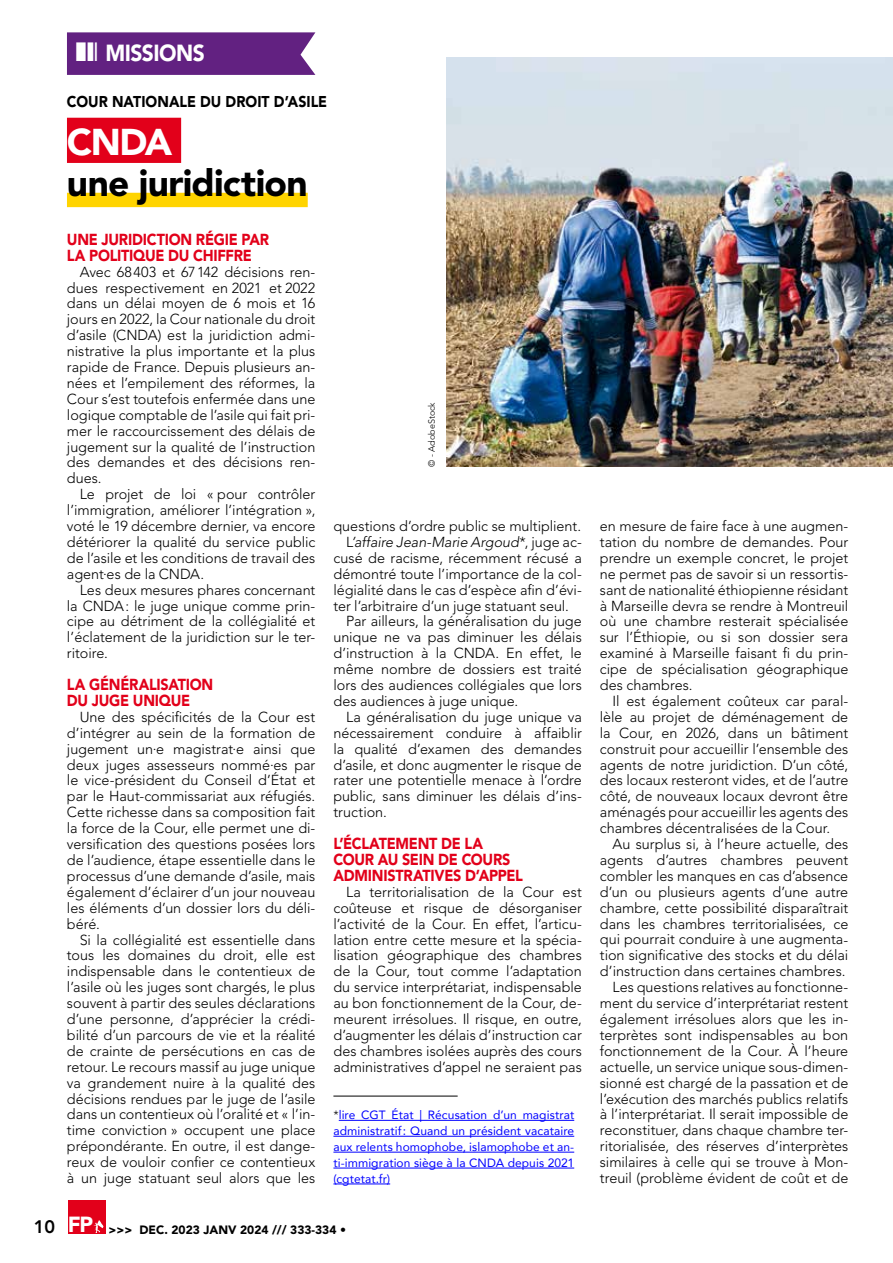
<style>
.page{position:relative;width:893px;height:1263px;background:#fff}
.page>*{position:absolute;margin:0;border:0;box-sizing:border-box;transform-origin:0 0}
.t1{font:900 37.05px "Avenir LT Std";letter-spacing:-.02em;color:#000}
.t2{font:900 37.05px "Avenir LT Std";color:#fff}
.t3{font:900 23.1px "Avenir LT Std";letter-spacing:-.025em;color:#fff;scale:.91 1}
.t4{font:900 15.9px/15.9px "Avenir LT Std";letter-spacing:-.02em;color:#e2001a;scale:.91 1}
.t5{font:900 15.6px "Avenir LT Std";color:#000;scale:.91 1}
.t6{font:300 14.4px/15.9px "Avenir LT Std";color:#000;text-align:justify}
.t7{font:italic 300 14.4px "Avenir LT Std";letter-spacing:-.005em;color:#000}
.t8{font:12px/15.9px "Avenir";letter-spacing:.005em;color:#00f;text-align:justify}
.t9{font:900 12px "Avenir LT Std";color:#000}
.t10{font:300 9px "Avenir LT Std";color:#000}
.s1{font-style:normal}
.s2{font-family:"Avenir LT Std";font-weight:300;color:#000}
.s3{font-weight:800;font-size:18px}
</style>
<div class="page">
<div style="left:68px;top:1200px;width:37px;height:33px;background:#e2001a"></div>
<svg style="left:94px;top:1220px;width:9px;height:13px"></svg>
<div style="left:67px;top:118px;width:114px;height:45px;background:#e2001a"></div>
<div style="left:67px;top:193px;width:241px;height:14px;background:#ffd400"></div>
<img style="left:446px;top:57px;width:447px;height:410px">
<hr style="left:339px;top:1120px;width:235px;height:1px;background:#00f">
<hr style="left:333px;top:1136px;width:241px;height:1px;background:#00f">
<hr style="left:333px;top:1152px;width:241px;height:1px;background:#00f">
<hr style="left:333px;top:1168px;width:241px;height:1px;background:#00f">
<hr style="left:333px;top:1184px;width:57px;height:1px;background:#00f">
<hr style="left:333px;top:1096px;width:125px;height:1px;background:#000">
<svg style="left:67px;top:32px;width:248px;height:43px;background:#672985"></svg>
<h2 class="t3" style="left:105px;top:39px;width:111px">MISSIONS</h2>
<p class="t5" style="left:67px;top:93px;width:287px">COUR NATIONALE DU DROIT D’ASILE</p>
<h1 class="t2" style="left:67px;top:119px;width:107px">CNDA</h1>
<h1 class="t1" style="left:67px;top:161px;width:242px">une juridiction</h1>
<p class="t4" style="left:67px;top:231px;width:224px">UNE JURIDICTION RÉGIE PAR<br>LA POLITIQUE DU CHIFFRE</p>
<p class="t6" style="left:67px;top:264px;width:250px;text-indent:13px">Avec 68403 et 67142 décisions ren&shy;dues respectivement en 2021 et 2022 dans un délai moyen de 6 mois et 16 jours en 2022, la Cour nationale du droit d’asile (CNDA) est la juridiction admi&shy;nistrative la plus importante et la plus rapide de France. Depuis plusieurs an&shy;nées et l’empilement des réformes, la Cour s’est toutefois enfermée dans une logique comptable de l’asile qui fait pri&shy;mer le raccourcissement des délais de jugement sur la qualité de l’instruction des demandes et des décisions ren&shy;dues.</p>
<p class="t6" style="left:67px;top:486px;width:250px;text-indent:13px">Le projet de loi « pour contrôler l’immigration, améliorer l’intégration », voté le 19 décembre dernier, va encore détériorer la qualité du service public de l’asile et les conditions de travail des agent·es de la CNDA.</p>
<p class="t6" style="left:67px;top:582px;width:250px;text-indent:13px">Les deux mesures phares concernant la CNDA: le juge unique comme prin&shy;cipe au détriment de la collégialité et l’éclatement de la juridiction sur le ter&shy;ritoire.</p>
<p class="t4" style="left:67px;top:676px;width:162px">LA GÉNÉRALISATION<br>DU JUGE UNIQUE</p>
<p class="t6" style="left:67px;top:709px;width:250px;text-indent:13px">Une des spécificités de la Cour est d’intégrer au sein de la formation de jugement un∙e magistrat∙e ainsi que deux juges assesseurs nommé∙es par le vice-président du Conseil d’État et par le Haut-commissariat aux réfugiés.<br>Cette richesse dans sa composition fait la force de la Cour, elle permet une di&shy;versification des questions posées lors de l’audience, étape essentielle dans le processus d’une demande d’asile, mais également d’éclairer d’un jour nouveau les éléments d’un dossier lors du déli&shy;béré.</p>
<p class="t6" style="left:67px;top:932px;width:250px;text-indent:13px">Si la collégialité est essentielle dans tous les domaines du droit, elle est indispensable dans le contentieux de l’asile où les juges sont chargés, le plus souvent à partir des seules déclarations d’une personne, d’apprécier la crédi&shy;bilité d’un parcours de vie et la réalité de crainte de persécutions en cas de retour. Le recours massif au juge unique va grandement nuire à la qualité des décisions rendues par le juge de l’asile dans un contentieux où l’oralité et « l’in&shy;time conviction » occupent une place prépondérante. En outre, il est dange&shy;reux de vouloir confier ce contentieux à un juge statuant seul alors que les</p>
<p class="t10" style="left:426px;top:467px;width:66px;rotate:-90deg">© - AdobeStock</p>
<p class="t6" style="left:333px;top:518px;width:249px">questions d’ordre public se multiplient.</p>
<p class="t7" style="left:346px;top:533px;width:237px"><span class="s1">L</span>’affaire Jean-Marie Argoud<span class="s1">*, juge ac-</span></p>
<p class="t6" style="left:333px;top:550px;width:250px">cusé de racisme, récemment récusé a</p>
<p class="t6" style="left:333px;top:566px;width:250px">démontré toute l’importance de la col-</p>
<p class="t6" style="left:333px;top:582px;width:250px">légialité dans le cas d’espèce afin d’évi-</p>
<p class="t6" style="left:333px;top:598px;width:237px">ter l’arbitraire d’un juge statuant seul.</p>
<p class="t6" style="left:346px;top:614px;width:237px">Par ailleurs, la généralisation du juge</p>
<p class="t6" style="left:333px;top:629px;width:250px">unique ne va pas diminuer les délais</p>
<p class="t6" style="left:333px;top:645px;width:250px">d’instruction à la CNDA. En effet, le</p>
<p class="t6" style="left:333px;top:661px;width:250px">même nombre de dossiers est traité</p>
<p class="t6" style="left:333px;top:677px;width:250px">lors des audiences collégiales que lors</p>
<p class="t6" style="left:333px;top:693px;width:186px">des audiences à juge unique.</p>
<p class="t6" style="left:346px;top:709px;width:237px">La généralisation du juge unique va</p>
<p class="t6" style="left:333px;top:725px;width:250px">nécessairement conduire à affaiblir</p>
<p class="t6" style="left:333px;top:741px;width:250px">la qualité d’examen des demandes</p>
<p class="t6" style="left:333px;top:757px;width:250px">d’asile, et donc augmenter le risque de</p>
<p class="t6" style="left:333px;top:773px;width:250px">rater une potentielle menace à l’ordre</p>
<p class="t6" style="left:333px;top:788px;width:250px">public, sans diminuer les délais d’ins-</p>
<p class="t6" style="left:333px;top:804px;width:55px">truction.</p>
<p class="t4" style="left:333px;top:835px;width:210px">L’ÉCLATEMENT DE LA<br>COUR AU SEIN DE COURS<br>ADMINISTRATIVES D’APPEL</p>
<p class="t6" style="left:333px;top:884px;width:250px;text-indent:13px">La territorialisation de la Cour est coûteuse et risque de désorganiser l’activité de la Cour. En effet, l’articu&shy;lation entre cette mesure et la spécia&shy;lisation géographique des chambres de la Cour, tout comme l’adaptation du service interprétariat, indispensable au bon fonctionnement de la Cour, de&shy;meurent irrésolues. Il risque, en outre, d’augmenter les délais d’instruction car des chambres isolées auprès des cours administratives d’appel ne seraient pas</p>
<p class="t8" style="left:333px;top:1107px;width:242px"><span class="s2">*</span>lire CGT État | Récusation d’un magistrat administratif: Quand un président vacataire aux relents homophobe, islamophobe et an&shy;ti-immigration siège à la CNDA depuis 2021 (cgtetat.fr)</p>
<p class="t9" style="left:34px;top:1222px;width:314px"><span class="s3">10</span> <sup>FP</sup> &gt;&gt;&gt; DEC. 2023 JANV 2024 /// 333-334 •</p>
<p class="t6" style="left:600px;top:518px;width:250px">en mesure de faire face à une augmen&shy;tation du nombre de demandes. Pour prendre un exemple concret, le projet ne permet pas de savoir si un ressortis&shy;sant de nationalité éthiopienne résidant à Marseille devra se rendre à Montreuil où une chambre resterait spécialisée sur l’Éthiopie, ou si son dossier sera examiné à Marseille faisant fi du prin&shy;cipe de spécialisation géographique des chambres.</p>
<p class="t6" style="left:600px;top:693px;width:250px;text-indent:13px">Il est également coûteux car paral&shy;lèle au projet de déménagement de la Cour, en 2026, dans un bâtiment construit pour accueillir l’ensemble des agents de notre juridiction. D’un côté, des locaux resteront vides, et de l’autre côté, de nouveaux locaux devront être aménagés pour accueillir les agents des chambres décentralisées de la Cour.</p>
<p class="t6" style="left:600px;top:836px;width:250px;text-align:right">Au surplus si, à l’heure actuelle, des agents d’autres chambres peuvent combler les manques en cas d’absence d’un ou plusieurs agents d’une autre chambre, cette possibilité disparaîtrait dans les chambres territorialisées, ce qui pourrait conduire à une augmenta&shy;tion significative des stocks et du délai d’instruction dans certaines chambres.<br>Les questions relatives au fonctionne&shy;ment du service d’interprétariat restent également irrésolues alors que les in&shy;terprètes sont indispensables au bon fonctionnement de la Cour. À l’heure actuelle, un service unique sous-dimen&shy;sionné est chargé de la passation et de l’exécution des marchés publics relatifs à l’interprétariat. Il serait impossible de reconstituer, dans chaque chambre ter&shy;ritorialisée, des réserves d’interprètes similaires à celle qui se trouve à Mon&shy;treuil (problème évident de coût et de</p>
</div>
